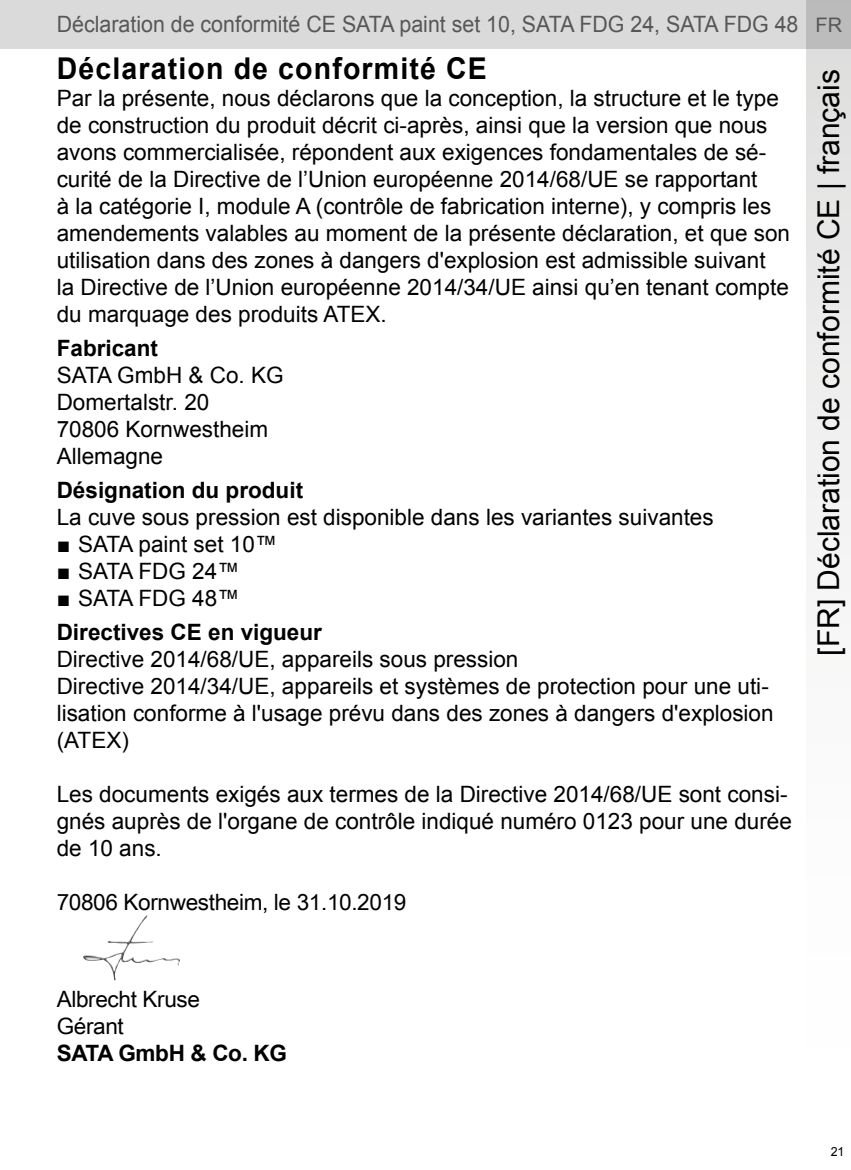
<style>
.page{position:relative;width:851px;height:1170px;background:#fff}
.page>*{position:absolute;margin:0;border:0;box-sizing:border-box;transform-origin:0 0}
.t1{font:30px "Arial";color:#000}
.t2{font:700 30px "Arial";letter-spacing:.04em;color:#000;scale:.95 1}
.t3{font:22.5px/27px "Arial";color:#000}
.t4{font:700 22.5px "Arial";color:#000}
.t5{font:22.5px "Arial";color:#575756;scale:.95 1}
.t6{font:22.5px/27px "Arial Unicode MS";letter-spacing:-.015em;color:#000}
.t7{font:12.5px "Arial";color:#000}
.s1{font-size:20px}
</style>
<div class="page">
<div style="left:0;top:0;width:850px;height:49px;background:#dadada"></div>
<svg style="left:806px;top:0;width:44px;height:555px"></svg>
<img style="left:83px;top:915px;width:97px;height:65px">
<p class="t5" style="left:57px;top:10px;width:828px">Déclaration de conformité CE SATA paint set 10, SATA FDG 24, SATA FDG 48 <span class="s1">FR</span></p>
<h1 class="t2" style="left:57px;top:48px;width:454px">Déclaration de conformité CE</h1>
<p class="t3" style="left:57px;top:84px;width:734px">Par la présente, nous déclarons que la conception, la structure et le type de construction du produit décrit ci-après, ainsi que la version que nous avons commercialisée, répondent aux exigences fondamentales de sé&shy;curité de la Directive de l’Union européenne 2014/68/UE se rapportant<br>à la catégorie I, module A (contrôle de fabrication interne), y compris les amendements valables au moment de la présente déclaration, et que son utilisation dans des zones à dangers d'explosion est admissible suivant<br>la Directive de l’Union européenne 2014/34/UE ainsi qu’en tenant compte du marquage des produits ATEX.</p>
<p class="t4" style="left:57px;top:333px;width:103px">Fabricant</p>
<p class="t3" style="left:57px;top:361px;width:228px">SATA GmbH &amp; Co. KG<br>Domertalstr. 20<br>70806 Kornwestheim<br>Allemagne</p>
<p class="t4" style="left:57px;top:475px;width:248px">Désignation du produit</p>
<p class="t3" style="left:57px;top:504px;width:658px">La cuve sous pression est disponible dans les variantes suivantes</p>
<p class="t3" style="left:57px;top:531px;width:222px">■ SATA paint set 10™</p>
<p class="t3" style="left:57px;top:558px;width:184px">■ SATA FDG 24™</p>
<p class="t3" style="left:57px;top:585px;width:184px">■ SATA FDG 48™</p>
<p class="t4" style="left:57px;top:617px;width:267px">Directives CE en vigueur</p>
<p class="t3" style="left:57px;top:646px;width:718px">Directive 2014/68/UE, appareils sous pression<br>Directive 2014/34/UE, appareils et systèmes de protection pour une uti&shy;lisation conforme à l'usage prévu dans des zones à dangers d'explosion (ATEX)</p>
<p class="t3" style="left:57px;top:781px;width:736px">Les documents exigés aux termes de la Directive 2014/68/UE sont consi&shy;gnés auprès de l'organe de contrôle indiqué numéro 0123 pour une durée de 10 ans.</p>
<p class="t6" style="left:57px;top:888px;width:351px">70806 Kornwestheim, le 31.10.2019</p>
<h1 class="t1" style="left:808px;top:655px;width:588px;rotate:-90deg">[FR] Déclaration de conformité CE | français</h1>
<p class="t6" style="left:57px;top:985px;width:145px">Albrecht Kruse<br>Gérant</p>
<p class="t4" style="left:57px;top:1038px;width:232px">SATA GmbH &amp; Co. KG</p>
<p class="t7" style="left:830px;top:1143px;width:15px">21</p>
</div>
